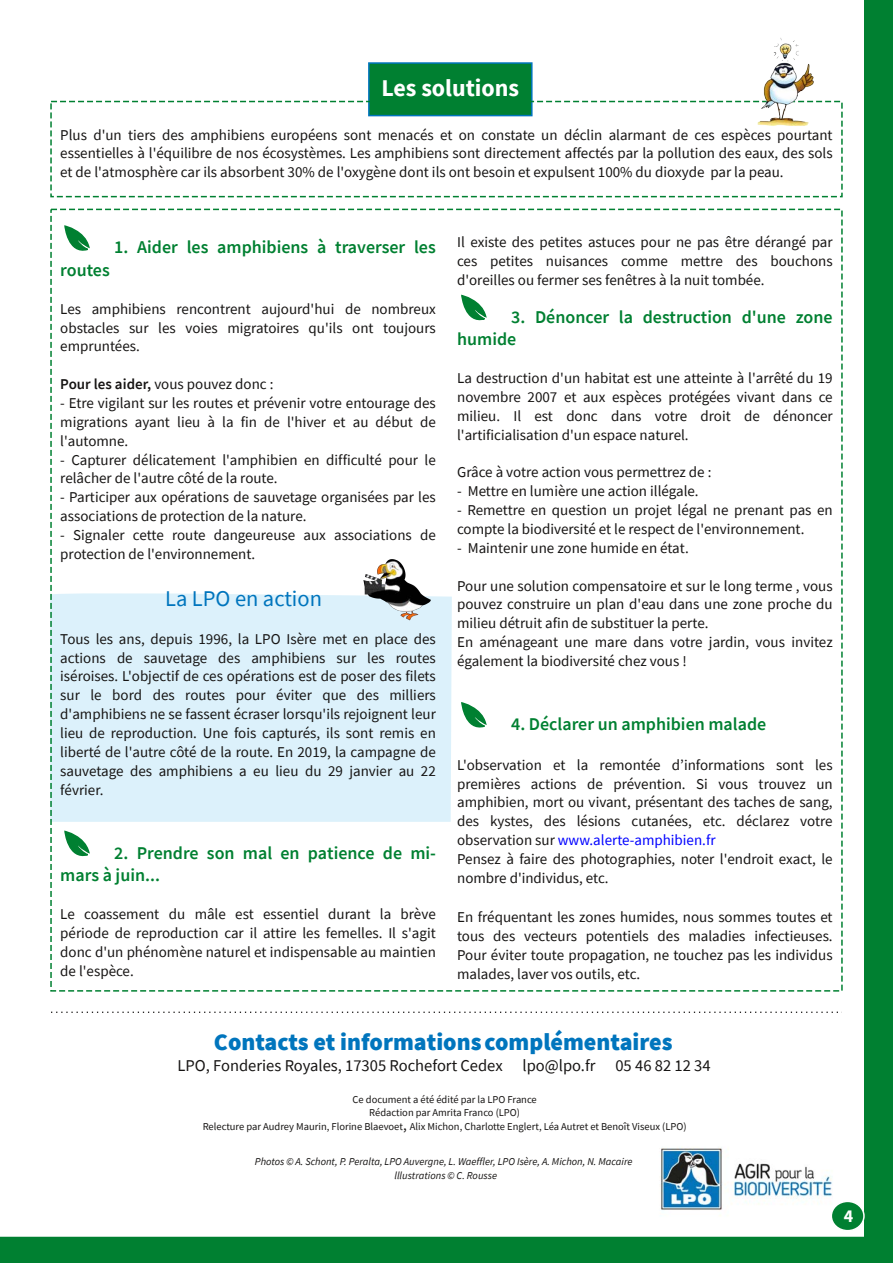
<style>
.page{position:relative;width:893px;height:1263px;background:#fff}
.page>*{position:absolute;margin:0;border:0;box-sizing:border-box;transform-origin:0 0}
.t1{font:900 24px "Source Sans Pro";color:#0075bd}
.t2{font:700 24px "Source Sans Pro";color:#fff}
.t3{font:22.5px "Source Sans Pro";color:#0075bd}
.t4{font:600 18px/22.6px "Source Sans Pro";color:#008031}
.t5{font:700 18px "Source Sans Pro";color:#fff}
.t6{font:16.5px "Source Sans Pro";color:#161413}
.t7{font:15px/18.9px "Source Sans Pro";color:#161413;text-align:justify}
.t8{font:10.5px/13.2px "Source Sans Pro";color:#161413;text-align:center}
.t9{font:italic 10.5px/13.2px "Source Sans Pro";color:#161413;text-align:center}
.s1{font-weight:600}
.s2{color:#00f}
.s3{font-size:15px}
</style>
<div class="page">
<div style="left:53px;top:593px;width:399px;height:229px;background:#dcf1fb"></div>
<svg style="left:64px;top:225px;width:26px;height:26px"></svg>
<svg style="left:64px;top:830px;width:26px;height:27px"></svg>
<svg style="left:461px;top:294px;width:26px;height:27px"></svg>
<svg style="left:461px;top:702px;width:26px;height:26px"></svg>
<div style="left:369px;top:63px;width:163px;height:53px;background:#008031"></div>
<div style="left:368px;top:62px;width:165px;height:54px;border:2px solid #0075bd"></div>
<div style="left:50px;top:101px;width:793px;height:96px;border:2px dashed #008031"></div>
<svg style="left:51px;top:1012px;width:791px;height:1px"></svg>
<div style="left:0;top:1237px;width:892px;height:14px;background:#008031"></div>
<div style="left:0;top:1251px;width:865px;height:12px;background:#008031"></div>
<div style="left:865px;top:0;width:28px;height:1263px;background:#008031"></div>
<img style="left:344px;top:559px;width:90px;height:75px">
<img style="left:660px;top:1147px;width:172px;height:69px">
<div style="left:831px;top:1201px;width:33px;height:30px;background:#008031;border-radius:50%"></div>
<div style="left:831px;top:1201px;width:34px;height:30px;border:2px solid #fff;border-radius:50%"></div>
<img style="left:756px;top:38px;width:60px;height:88px">
<h1 class="t2" style="left:381px;top:72px;width:139px">Les solutions</h1>
<p class="t7" style="left:60px;top:125px;width:774px">Plus d'un tiers des amphibiens européens sont menacés et on constate un déclin alarmant de ces espèces pourtant essentielles à l'équilibre de nos écosystèmes. Les amphibiens sont directement affectés par la pollution des eaux, des sols et de l'atmosphère car ils absorbent 30% de l'oxygène dont ils ont besoin et expulsent 100% du dioxyde par la peau.</p>
<p class="t4" style="left:114px;top:236px;width:323px">1. Aider les amphibiens à traverser les</p>
<p class="t4" style="left:60px;top:258px;width:51px">routes</p>
<p class="t7" style="left:60px;top:299px;width:377px">Les amphibiens rencontrent aujourd'hui de nombreux obstacles sur les voies migratoires qu'ils ont toujours empruntées.</p>
<p class="t7" style="left:60px;top:375px;width:215px"><span class="s1">Pour les aider,</span> vous pouvez donc :</p>
<p class="t7" style="left:60px;top:393px;width:377px">- Etre vigilant sur les routes et prévenir votre entourage des migrations ayant lieu à la fin de l'hiver et au début de l'automne.</p>
<p class="t7" style="left:60px;top:450px;width:377px">- Capturer délicatement l'amphibien en difficulté pour le relâcher de l'autre côté de la route.</p>
<p class="t7" style="left:60px;top:488px;width:377px">- Participer aux opérations de sauvetage organisées par les associations de protection de la nature.</p>
<p class="t7" style="left:60px;top:525px;width:377px">- Signaler cette route dangeureuse aux associations de protection de l'environnement.</p>
<h2 class="t3" style="left:165px;top:584px;width:158px">La LPO en action</h2>
<p class="t7" style="left:60px;top:629px;width:377px">Tous les ans, depuis 1996, la LPO Isère met en place des actions de sauvetage des amphibiens sur les routes iséroises. L'objectif de ces opérations est de poser des filets sur le bord des routes pour éviter que des milliers d'amphibiens ne se fassent écraser lorsqu'ils rejoignent leur lieu de reproduction. Une fois capturés, ils sont remis en liberté de l'autre côté de la route. En 2019, la campagne de sauvetage des amphibiens a eu lieu du 29 janvier au 22 février.</p>
<p class="t4" style="left:60px;top:841px;width:377px;text-indent:54px">2. Prendre son mal en patience de mi&shy;mars à juin...</p>
<p class="t7" style="left:60px;top:904px;width:377px">Le coassement du mâle est essentiel durant la brève période de reproduction car il attire les femelles. Il s'agit donc d'un phénomène naturel et indispensable au maintien de l'espèce.</p>
<p class="t7" style="left:457px;top:233px;width:377px">Il existe des petites astuces pour ne pas être dérangé par ces petites nuisances comme mettre des bouchons d'oreilles ou fermer ses fenêtres à la nuit tombée.</p>
<p class="t4" style="left:457px;top:305px;width:377px;text-indent:54px">3. Dénoncer la destruction d'une zone humide</p>
<p class="t7" style="left:457px;top:369px;width:377px">La destruction d'un habitat est une atteinte à l'arrêté du 19 novembre 2007 et aux espèces protégées vivant dans ce milieu. Il est donc dans votre droit de dénoncer l'artificialisation d'un espace naturel.</p>
<p class="t7" style="left:457px;top:463px;width:256px">Grâce à votre action vous permettrez de :</p>
<p class="t7" style="left:457px;top:482px;width:243px">- Mettre en lumière une action illégale.</p>
<p class="t7" style="left:457px;top:501px;width:377px">- Remettre en question un projet légal ne prenant pas en compte la biodiversité et le respect de l'environnement.</p>
<p class="t7" style="left:457px;top:538px;width:233px">- Maintenir une zone humide en état.</p>
<p class="t7" style="left:457px;top:576px;width:377px;text-align:left">Pour une solution compensatoire et sur le long terme , vous pouvez construire un plan d'eau dans une zone proche du milieu détruit afin de substituer la perte.<br>En aménageant une mare dans votre jardin, vous invitez également la biodiversité chez vous !</p>
<p class="t4" style="left:511px;top:713px;width:257px">4. Déclarer un amphibien malade</p>
<p class="t7" style="left:457px;top:755px;width:377px;text-align:left">L'observation et la remontée d’informations sont les premières actions de prévention. Si vous trouvez un amphibien, mort ou vivant, présentant des taches de sang, des kystes, des lésions cutanées, etc. déclarez votre observation sur <span class="s2">www.alerte-amphibien.fr<br></span>Pensez à faire des photographies, noter l'endroit exact, le nombre d'individus, etc.</p>
<p class="t7" style="left:457px;top:908px;width:377px">En fréquentant les zones humides, nous sommes toutes et tous des vecteurs potentiels des maladies infectieuses.<br>Pour éviter toute propagation, ne touchez pas les individus malades, laver vos outils, etc.</p>
<h1 class="t1" style="left:214px;top:1026px;width:460px">Contacts et informations complémentaires</h1>
<p class="t6" style="left:178px;top:1055px;width:535px">LPO, Fonderies Royales, 17305 Rochefort Cedex lpo@lpo.fr 05 46 82 12 34</p>
<p class="t8" style="left:203px;top:1093px;width:485px">Ce document a été édité par la LPO France<br>Rédaction par Amrita Franco (LPO)<br>Relecture par Audrey Maurin, Florine Blaevoet<span class="s3">,</span> Alix Michon, Charlotte Englert, Léa Autret et Benoît Viseux (LPO)</p>
<p class="t9" style="left:255px;top:1155px;width:379px">Photos © A. Schont, P. Peralta, LPO Auvergne, L. Waeffler, LPO Isère, A. Michon, N. Macaire lllustrations © C. Rousse</p>
<p class="t5" style="left:844px;top:1204px;width:11px">4</p>
</div>
